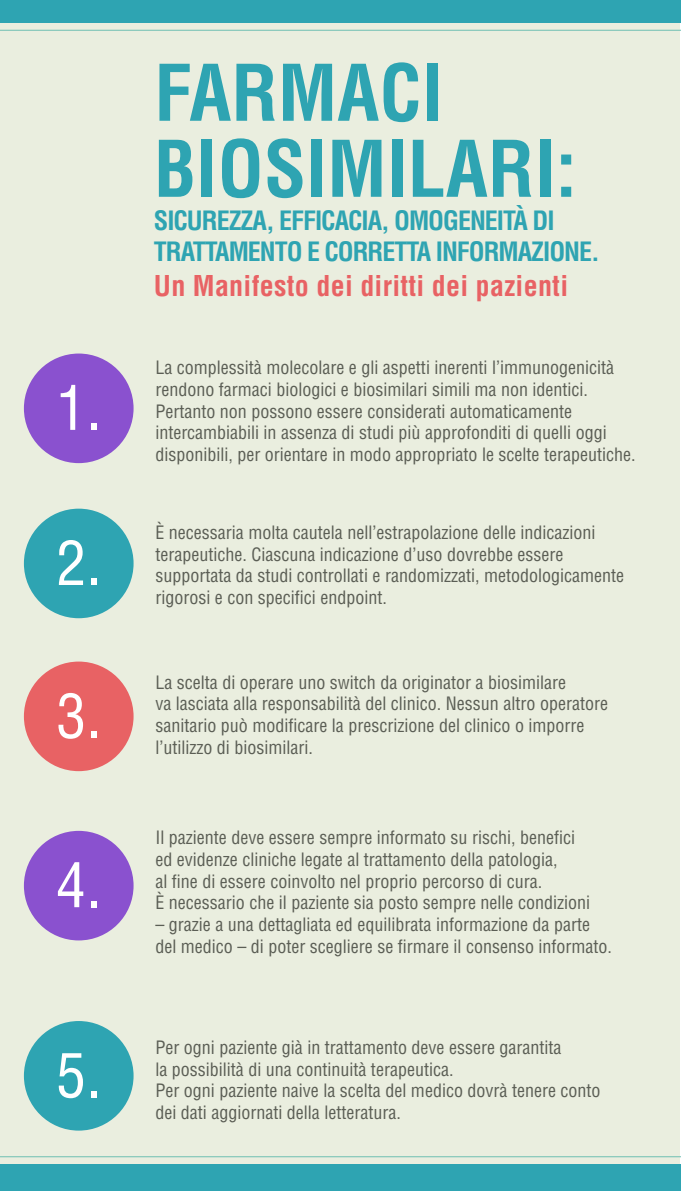
<style>
.page{position:relative;width:681px;height:1191px;background:#fff}
.page>*{position:absolute;margin:0;border:0;box-sizing:border-box;transform-origin:0 0}
.t1{font:700 condensed 76px/76px "Helvetica LT Std";color:#2ea4b2}
.t2{font:condensed 60px "Helvetica LT Std";color:#fff}
.t3{font:700 condensed 28px "Helvetica LT Std";letter-spacing:.01em;color:#e86264}
.t4{font:700 condensed 26px/31.2px "Helvetica LT Std";letter-spacing:-.04em;color:#2ea4b2}
.t5{font:condensed 18px/21.6px "Helvetica LT Std";color:#5b5e55}
</style>
<div class="page">
<div style="left:0;top:0;width:680px;height:1190px;background:#eaeedf"></div>
<div style="left:0;top:0;width:680px;height:22px;background:#2ea4b2"></div>
<hr style="left:0;top:30px;width:680px;height:1px;background:#6fbfb2">
<div style="left:0;top:1164px;width:680px;height:27px;background:#2ea4b2"></div>
<hr style="left:0;top:1156px;width:680px;height:1px;background:#6fbfb2">
<div style="left:24px;top:353px;width:109px;height:110px;background:#8a51cf;border-radius:50%"></div>
<div style="left:24px;top:508px;width:109px;height:110px;background:#2ea4b2;border-radius:50%"></div>
<div style="left:24px;top:661px;width:109px;height:110px;background:#e86264;border-radius:50%"></div>
<div style="left:24px;top:831px;width:109px;height:109px;background:#8a51cf;border-radius:50%"></div>
<div style="left:24px;top:1021px;width:109px;height:109px;background:#2ea4b2;border-radius:50%"></div>
<h2 class="t2" style="left:56px;top:370px;width:46px">1.</h2>
<h2 class="t2" style="left:56px;top:525px;width:46px">2.</h2>
<h2 class="t2" style="left:56px;top:678px;width:46px">3.</h2>
<h2 class="t2" style="left:56px;top:847px;width:46px">4.</h2>
<h2 class="t2" style="left:56px;top:1038px;width:46px">5.</h2>
<h1 class="t1" style="left:154px;top:55px;width:424px">FARMACI<br>BIOSIMILARI:</h1>
<h3 class="t4" style="left:154px;top:204px;width:447px">SICUREZZA, EFFICACIA, OMOGENEITÀ DI<br>TRATTAMENTO E CORRETTA INFORMAZIONE.</h3>
<h3 class="t3" style="left:154px;top:268px;width:415px">Un Manifesto dei diritti dei pazienti</h3>
<p class="t5" style="left:155px;top:357px;width:481px">La complessità molecolare e gli aspetti inerenti l’immunogenicità rendono farmaci biologici e biosimilari simili ma non identici.<br>Pertanto non possono essere considerati automaticamente intercambiabili in assenza di studi più approfonditi di quelli oggi disponibili, per orientare in modo appropriato le scelte terapeutiche.</p>
<p class="t5" style="left:155px;top:521px;width:470px">È necessaria molta cautela nell’estrapolazione delle indicazioni terapeutiche. Ciascuna indicazione d’uso dovrebbe essere supportata da studi controllati e randomizzati, metodologicamente rigorosi e con specifici endpoint.</p>
<p class="t5" style="left:155px;top:671px;width:454px">La scelta di operare uno switch da originator a biosimilare<br>va lasciata alla responsabilità del clinico. Nessun altro operatore sanitario può modificare la prescrizione del clinico o imporre l’utilizzo di biosimilari.</p>
<p class="t5" style="left:155px;top:827px;width:436px">Il paziente deve essere sempre informato su rischi, benefici ed evidenze cliniche legate al trattamento della patologia,<br>al fine di essere coinvolto nel proprio percorso di cura.<br>È necessario che il paziente sia posto sempre nelle condizioni</p>
<p class="t5" style="left:155px;top:913px;width:458px">– grazie a una dettagliata ed equilibrata informazione da parte del medico – di poter scegliere se firmare il consenso informato.</p>
<p class="t5" style="left:155px;top:1036px;width:446px">Per ogni paziente già in trattamento deve essere garantita<br>la possibilità di una continuità terapeutica.<br>Per ogni paziente naive la scelta del medico dovrà tenere conto dei dati aggiornati della letteratura.</p>
</div>
